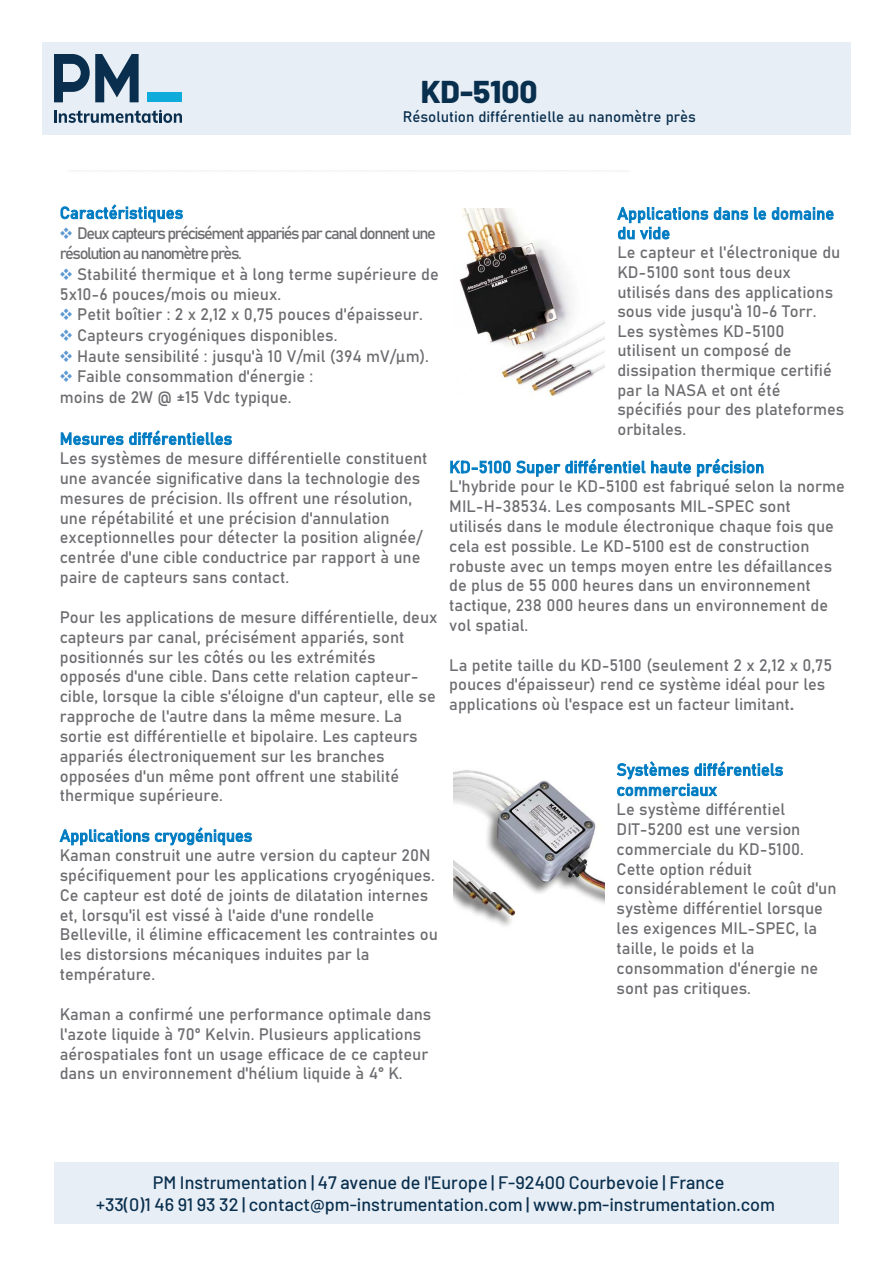
<style>
.page{position:relative;width:893px;height:1263px;background:#fff}
.page>*{position:absolute;margin:0;border:0;box-sizing:border-box;transform-origin:0 0}
.t1{font:800 31.5px "Barlow";color:#092f4e}
.t2{font:500 18px/22.4px "Barlow";color:#092f4e;text-align:center}
.t3{font:16.5px/19.8px "Bahnschrift";color:#6d6d71}
.t4{font:15px "Bahnschrift";color:#092f4e}
.s1{color:#007cc2}
.s2{font-family:"Monotype Sorts";color:#5e98d1}
.s3{font-family:"Helvetica Neue LT Pro";font-weight:500}
</style>
<div class="page">
<div style="left:42px;top:42px;width:809px;height:92px;background:#e8eef5"></div>
<div style="left:54px;top:1162px;width:785px;height:61px;background:#e8eef5"></div>
<div style="left:148px;top:92px;width:34px;height:10px;background:#0fabda"></div>
<svg style="left:54px;top:54px;width:85px;height:48px"></svg>
<svg style="left:54px;top:110px;width:128px;height:13px"></svg>
<img style="left:459px;top:209px;width:145px;height:187px">
<img style="left:454px;top:770px;width:150px;height:156px">
<h1 class="t1" style="left:421px;top:69px;width:118px">KD-5100</h1>
<p class="t4" style="left:403px;top:106px;width:295px">Résolution différentielle au nanomètre près</p>
<p class="t3" style="left:60px;top:201px;width:381px;line-height:20.5px"><span class="s1">Caractéristiques<br></span><span class="s2">V</span> Deux capteurs précisément appariés par canal donnent une résolution au nanomètre près.<br><span class="s2">V</span> Stabilité thermique et à long terme supérieure de 5x10-6 pouces/mois ou mieux.<br><span class="s2">V</span> Petit boîtier : 2 x 2,12 x 0,75 pouces d'épaisseur.<br><span class="s2">V</span> Capteurs cryogéniques disponibles.<br><span class="s2">V</span> Haute sensibilité : jusqu'à 10 V/mil (394 mV/μm).<br><span class="s2">V</span> Faible consommation d'énergie :<br>moins de 2W @ ±15 Vdc typique.</p>
<p class="t3" style="left:60px;top:428px;width:369px"><span class="s1">Mesures différentielles<br></span>Les systèmes de mesure différentielle constituent une avancée significative dans la technologie des mesures de précision. Ils offrent une résolution, une répétabilité et une précision d'annulation exceptionnelles pour détecter la position alignée/ centrée d'une cible conductrice par rapport à une paire de capteurs sans contact.</p>
<p class="t3" style="left:60px;top:606px;width:379px">Pour les applications de mesure différentielle, deux capteurs par canal, précisément appariés, sont positionnés sur les côtés ou les extrémités opposés d'une cible. Dans cette relation capteur&shy;cible, lorsque la cible s'éloigne d'un capteur, elle se rapproche de l'autre dans la même mesure. La sortie est différentielle et bipolaire. Les capteurs appariés électroniquement sur les branches opposées d'un même pont offrent une stabilité thermique supérieure.</p>
<p class="t3" style="left:60px;top:825px;width:380px"><span class="s1">Applications cryogéniques<br></span>Kaman construit une autre version du capteur 20N spécifiquement pour les applications cryogéniques.<br>Ce capteur est doté de joints de dilatation internes et, lorsqu'il est vissé à l'aide d'une rondelle Belleville, il élimine efficacement les contraintes ou les distorsions mécaniques induites par la température.</p>
<p class="t3" style="left:60px;top:1003px;width:373px">Kaman a confirmé une performance optimale dans l'azote liquide à 70° Kelvin. Plusieurs applications aérospatiales font un usage efficace de ce capteur dans un environnement d'hélium liquide à 4° K.</p>
<p class="t3" style="left:617px;top:203px;width:228px"><span class="s1">Applications dans le domaine du vide<br></span>Le capteur et l'électronique du<br>KD-5100 sont tous deux utilisés dans des applications sous vide jusqu'à 10-6 Torr.<br>Les systèmes KD-5100 utilisent un composé de dissipation thermique certifié par la NASA et ont été spécifiés pour des plateformes orbitales.</p>
<p class="t3" style="left:449px;top:456px;width:397px"><span class="s1">KD-5100 Super différentiel haute précision<br></span>L'hybride pour le KD-5100 est fabriqué selon la norme MIL-H-38534. Les composants MIL-SPEC sont utilisés dans le module électronique chaque fois que cela est possible. Le KD-5100 est de construction robuste avec un temps moyen entre les défaillances de plus de 55 000 heures dans un environnement tactique, 238 000 heures dans un environnement de vol spatial.</p>
<p class="t3" style="left:449px;top:654px;width:385px">La petite taille du KD-5100 (seulement 2 x 2,12 x 0,75 pouces d'épaisseur) rend ce système idéal pour les applications où l'espace est un facteur limitant<span class="s3">.</span></p>
<p class="t3" style="left:617px;top:759px;width:221px"><span class="s1">Systèmes différentiels commerciaux<br></span>Le système différentiel<br>DIT-5200 est une version commerciale du KD-5100.<br>Cette option réduit considérablement le coût d'un système différentiel lorsque les exigences MIL-SPEC, la taille, le poids et la consommation d'énergie ne sont pas critiques.</p>
<p class="t2" style="left:96px;top:1170px;width:680px">PM Instrumentation | 47 avenue de l'Europe | F-92400 Courbevoie | France<br>+33(0)1 46 91 93 32 | contact@pm-instrumentation.com | www.pm-instrumentation.com</p>
</div>
